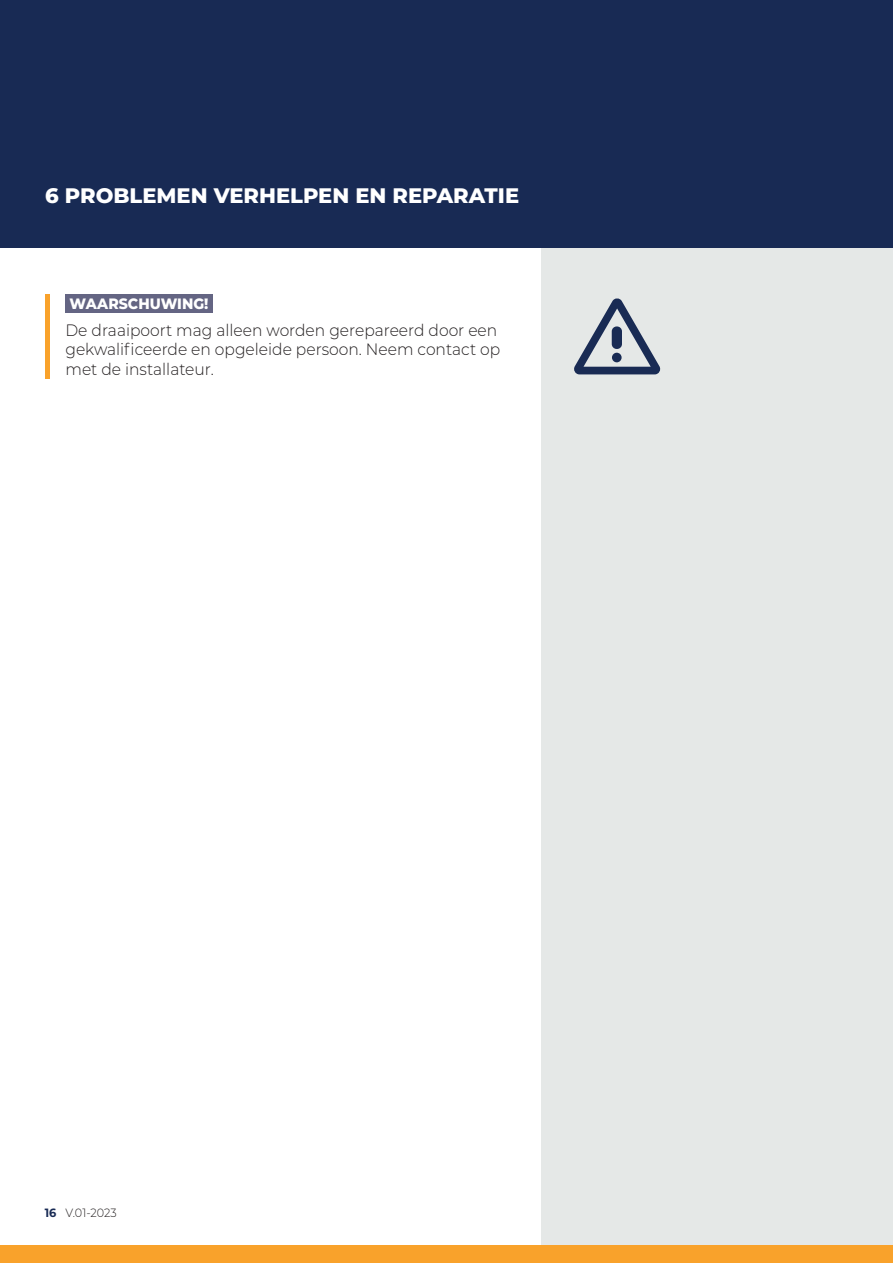
<style>
.page{position:relative;width:893px;height:1263px;background:#fff}
.page>*{position:absolute;margin:0;border:0;box-sizing:border-box;transform-origin:0 0}
.t1{font:800 21px "Montserrat";color:#fff}
.t2{font:300 16.5px/19.8px "Montserrat";color:#231f20;scale:.94 1}
.t3{font:800 15px "Montserrat";color:#fff;scale:.94 1}
.t4{font:300 12px "Montserrat";color:#231f20;scale:.94 1}
.s1{font-weight:700;color:#182a54}
</style>
<div class="page">
<div style="left:884px;top:248px;width:9px;height:135px;background:#e5e8e7"></div>
<div style="left:0;top:1px;width:893px;height:247px;background:#182a54"></div>
<div style="left:541px;top:249px;width:352px;height:997px;background:#e5e8e7"></div>
<div style="left:0;top:1246px;width:893px;height:17px;background:#f9a22b"></div>
<svg style="left:574px;top:298px;width:87px;height:76px"></svg>
<div style="left:612px;top:326px;width:10px;height:23px;background:#192b54;border-radius:5px"></div>
<div style="left:612px;top:353px;width:10px;height:9px;background:#192b54;border-radius:50%"></div>
<div style="left:66px;top:294px;width:147px;height:18px;background:#646583"></div>
<div style="left:45px;top:294px;width:5px;height:85px;background:#f9a22b"></div>
<p class="t1" style="left:45px;top:181px;width:475px">6 PROBLEMEN VERHELPEN EN REPARATIE</p>
<p class="t3" style="left:70px;top:292px;width:149px">WAARSCHUWING!</p>
<p class="t2" style="left:65px;top:319px;width:464px">De draaipoort mag alleen worden gerepareerd door een gekwalificeerde en opgeleide persoon. Neem contact op met de installateur.</p>
<p class="t4" style="left:45px;top:1204px;width:78px"><span class="s1">16</span> V.01-2023</p>
</div>
